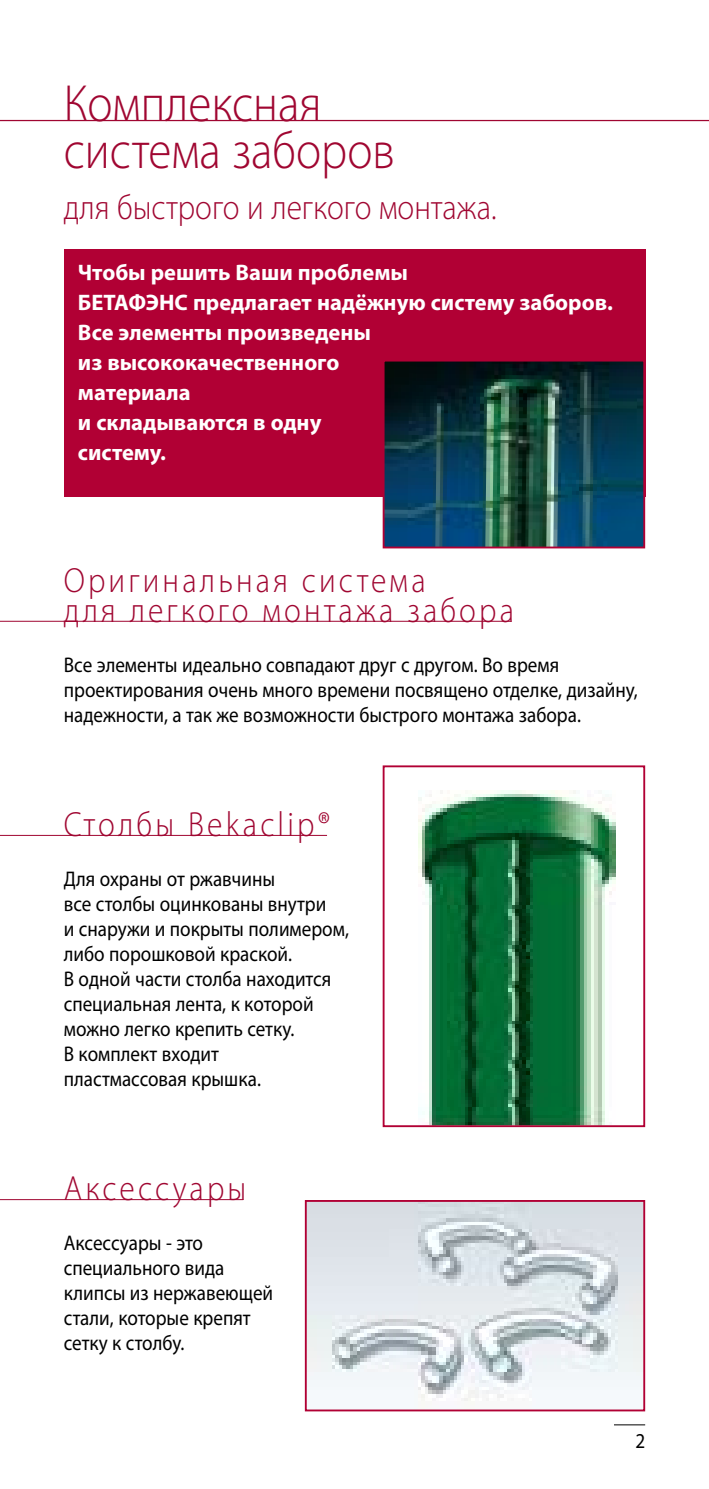
<style>
.page{position:relative;width:709px;height:1489px;background:#fff}
.page>*{position:absolute;margin:0;border:0;box-sizing:border-box;transform-origin:0 0}
.t1{font:300 52.5px/47.5px "Myriad Pro";color:#a00631;scale:.9 1}
.t2{font:300 35px/30px "Myriad Pro";letter-spacing:.1em;color:#a00631;scale:.9 1}
.t3{font:300 35px "Myriad Pro";color:#a00631;scale:.9 1}
.t4{font:700 22.5px/30px "Myriad Pro";color:#fff}
.t5{font:21.25px/25px "Myriad Pro";color:#000;scale:.9 1}
</style>
<div class="page">
<img style="left:308px;top:1202px;width:334px;height:206px">
<div style="left:305px;top:1199px;width:340px;height:212px;border:2px solid #b10034"></div>
<img style="left:419px;top:790px;width:196px;height:334px">
<div style="left:382px;top:765px;width:263px;height:362px;border:2px solid #b10034"></div>
<hr style="left:614px;top:1424px;width:31px;height:1px;background:#000">
<div style="left:64px;top:249px;width:581px;height:247px;background:#b10034"></div>
<img style="left:385px;top:362px;width:257px;height:183px">
<div style="left:382px;top:359px;width:263px;height:189px;border:2px solid #b10034"></div>
<hr style="left:0;top:120px;width:709px;height:1px;background:#a00631">
<hr style="left:0;top:621px;width:511px;height:1px;background:#a00631">
<hr style="left:0;top:835px;width:327px;height:1px;background:#a00631">
<hr style="left:0;top:1199px;width:243px;height:1px;background:#a00631">
<h1 class="t1" style="left:64px;top:79px;width:369px">Комплексная система заборов</h1>
<h2 class="t3" style="left:64px;top:186px;width:482px">для быстрого и легкого монтажа.</h2>
<p class="t4" style="left:78px;top:256px;width:536px">Чтобы решить Ваши проблемы<br>БЕТАФЭНС предлагает надёжную систему заборов.<br>Все элементы произведены<br>из высококачественного<br>материала<br>и складываются в одну<br>систему.</p>
<h2 class="t2" style="left:64px;top:564px;width:502px">Оригинальная система<br>для легкого монтажа забора</h2>
<p class="t5" style="left:64px;top:651px;width:639px">Все элементы идеально совпадают друг с другом. Во время проектирования очень много времени посвящено отделке, дизайну, надежности, а так же возможности быстрого монтажа забора.</p>
<h2 class="t2" style="left:64px;top:808px;width:297px">Столбы Bekaclip®</h2>
<p class="t5" style="left:64px;top:865px;width:318px">Для охраны от ржавчины<br>все столбы оцинкованы внутри<br>и снаружи и покрыты полимером, либо порошковой краской.<br>В одной части столба находится специальная лента, к которой можно легко крепить сетку.<br>В комплект входит<br>пластмассовая крышка.</p>
<h2 class="t2" style="left:64px;top:1172px;width:204px">Аксессуары</h2>
<p class="t5" style="left:64px;top:1229px;width:234px">Аксессуары - это специального вида клипсы из нержавеющей стали, которые крепят сетку к столбу.</p>
</div>
